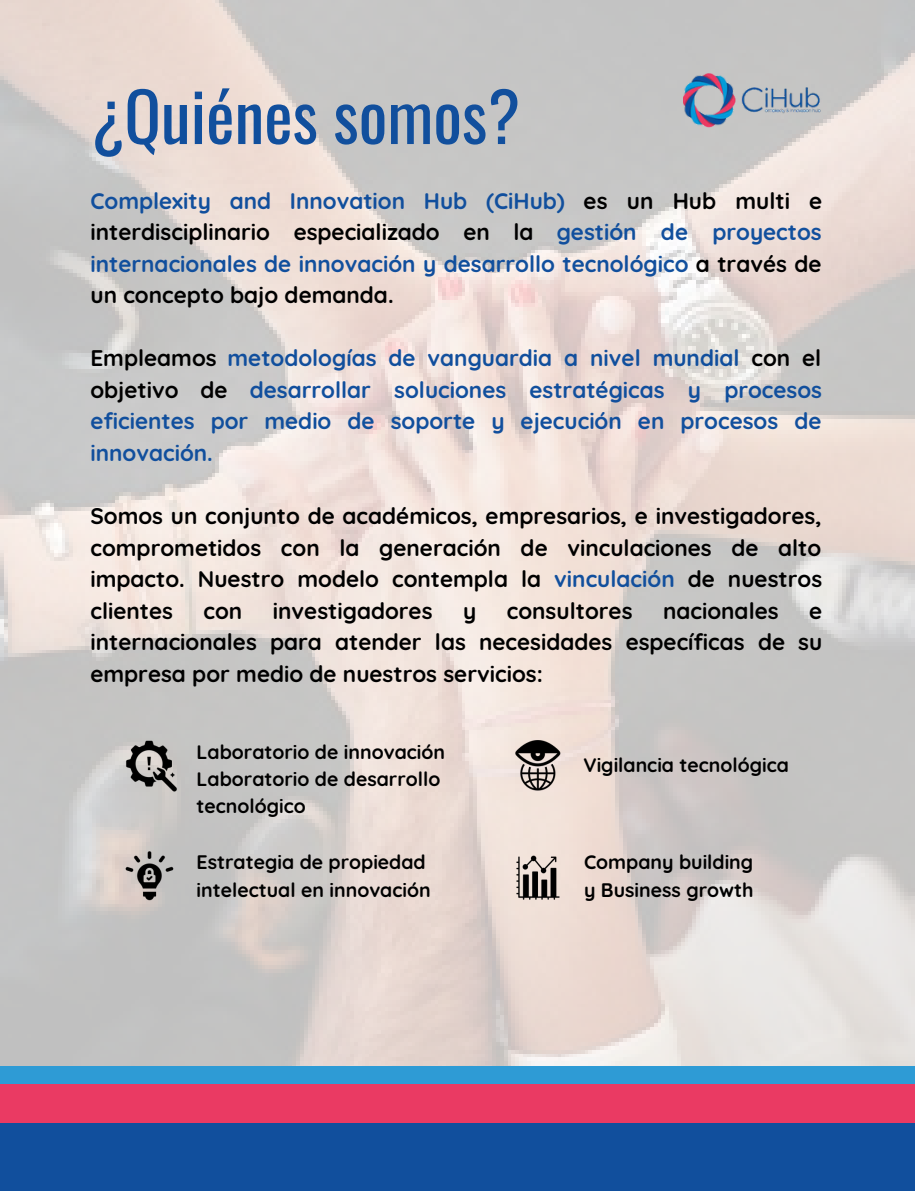
<style>
.page{position:relative;width:915px;height:1191px;background:#fff}
.page>*{position:absolute;margin:0;border:0;box-sizing:border-box;transform-origin:0 0}
.t1{font:67.5px "Oswald";color:#114f9d}
.t2{font:700 22.5px/31.5px "Quicksand";color:#114f9d;text-align:justify}
.t3{font:700 22.5px/31.5px "Quicksand";color:#000;text-align:justify}
.t4{font:700 19.5px/27px "Quicksand";color:#000}
.s1{color:#000}
.s2{color:#114f9d}
</style>
<div class="page">
<img style="left:0;top:0;width:915px;height:1066px">
<div style="left:0;top:1106px;width:915px;height:84px;background:#114f9d"></div>
<div style="left:0;top:1074px;width:915px;height:48px;background:#ea3a63"></div>
<div style="left:0;top:1066px;width:915px;height:17px;background:#2e9bd5"></div>
<img style="left:126px;top:740px;width:52px;height:51px">
<img style="left:516px;top:740px;width:45px;height:50px">
<img style="left:126px;top:851px;width:47px;height:49px">
<img style="left:516px;top:855px;width:45px;height:44px">
<img style="left:683px;top:73px;width:140px;height:55px">
<p class="t1" style="left:91px;top:63px;width:430px">¿Quiénes somos?</p>
<p class="t2" style="left:90px;top:184px;width:733px">Complexity and Innovation Hub (CiHub) <span class="s1">es un Hub multi e interdisciplinario especializado en la</span> gestión de proyectos internacionales de innovación y desarrollo tecnológico <span class="s1">a través de un concepto bajo demanda.</span></p>
<p class="t2" style="left:90px;top:342px;width:733px"><span class="s1">Empleamos</span> metodologías de vanguardia a nivel mundial <span class="s1">con el objetivo de</span> desarrollar soluciones estratégicas y procesos eficientes por medio de soporte y ejecución en procesos de innovación.</p>
<p class="t3" style="left:90px;top:499px;width:733px">Somos un conjunto de académicos, empresarios, e investigadores, comprometidos con la generación de vinculaciones de alto impacto. Nuestro modelo contempla la <span class="s2">vinculación</span> de nuestros clientes</p>
<p class="t3" style="left:203px;top:594px;width:40px">con</p>
<p class="t3" style="left:273px;top:594px;width:161px">investigadores</p>
<p class="t3" style="left:463px;top:594px;width:15px">y</p>
<p class="t3" style="left:507px;top:594px;width:127px">consultores</p>
<p class="t3" style="left:663px;top:594px;width:117px">nacionales</p>
<p class="t3" style="left:90px;top:594px;width:733px;text-indent:718px">e internacionales para atender las necesidades específicas de su empresa por medio de nuestros servicios:</p>
<p class="t4" style="left:197px;top:738px;width:250px">Laboratorio de innovación<br>Laboratorio de desarrollo tecnológico</p>
<p class="t4" style="left:197px;top:848px;width:236px">Estrategia de propiedad intelectual en innovación</p>
<p class="t4" style="left:583px;top:751px;width:207px">Vigilancia tecnológica</p>
<p class="t4" style="left:584px;top:848px;width:171px">Company building</p>
<p class="t4" style="left:584px;top:875px;width:171px">y Business growth</p>
</div>
